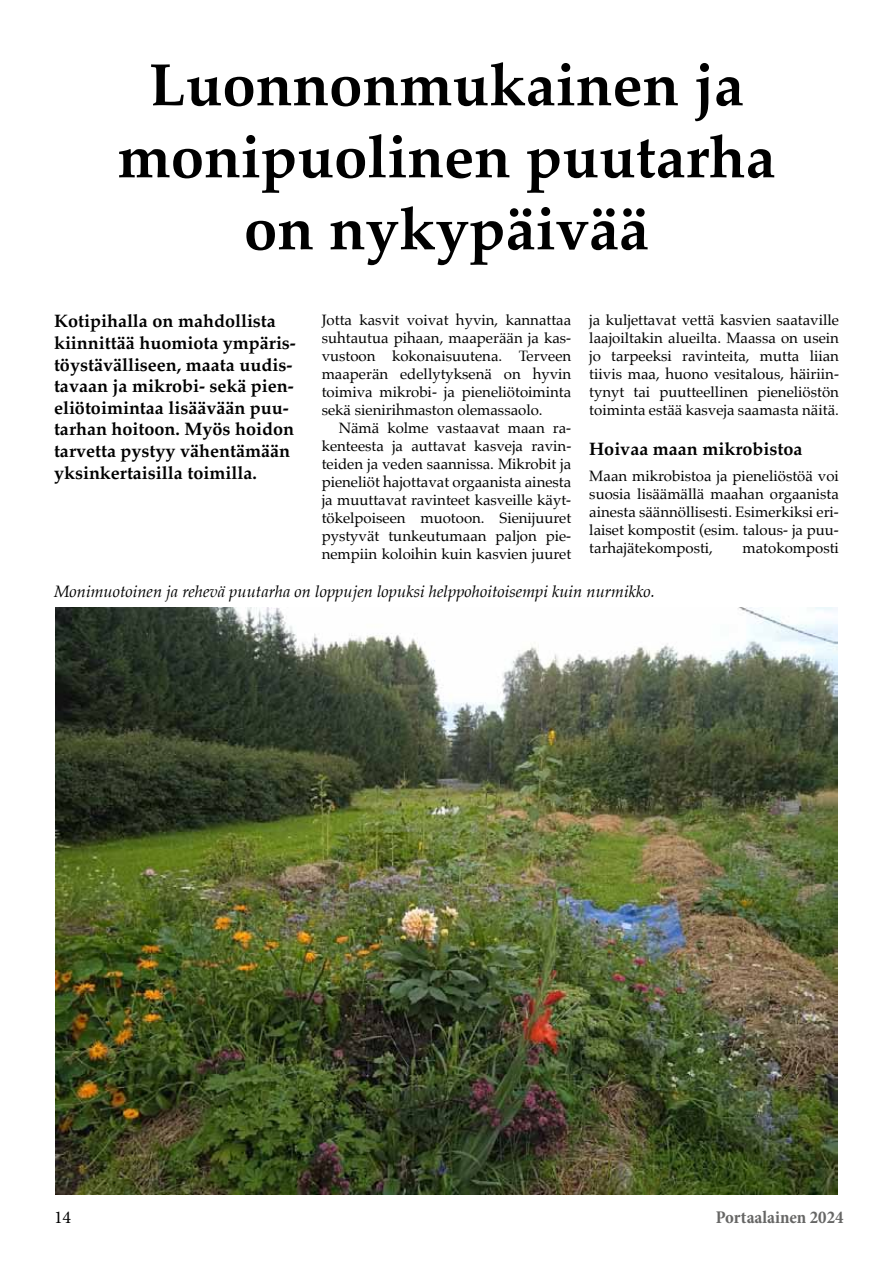
<style>
.page{position:relative;width:893px;height:1263px;background:#fff}
.page>*{position:absolute;margin:0;border:0;box-sizing:border-box;transform-origin:0 0}
.t1{font:700 60px/72px "Palatino";color:#000;text-align:center}
.t2{font:700 18px/21.6px "Palatino";color:#000}
.t3{font:700 condensed 18px "Minion Pro";color:#666665}
.t4{font:18px "Minion Pro";color:#000}
.t5{font:italic 16.5px "Palatino";color:#000}
.t6{font:15px/18px "Palatino";color:#000;text-align:justify}
</style>
<div class="page">
<img style="left:55px;top:607px;width:783px;height:588px">
<h1 class="t1" style="left:117px;top:47px;width:660px">Luonnonmukainen ja monipuolinen puutarha on nykypäivää</h1>
<p class="t2" style="left:54px;top:310px;width:243px">Kotipihalla on mahdollista kiinnittää huomiota ympäris&shy;töystävälliseen, maata uudis&shy;tavaan ja mikrobi- sekä pien&shy;eliötoimintaa lisäävään puu&shy;tarhan hoitoon. Myös hoidon tarvetta pystyy vähentämään yksinkertaisilla toimilla.</p>
<p class="t6" style="left:322px;top:311px;width:251px">Jotta kasvit voivat hyvin, kannattaa suhtautua pihaan, maaperään ja kas&shy;vustoon kokonaisuutena. Terveen maaperän edellytyksenä on hyvin toimiva mikrobi- ja pieneliötoiminta sekä sienirihmaston olemassaolo.</p>
<p class="t6" style="left:322px;top:419px;width:251px;text-indent:17px">Nämä kolme vastaavat maan ra&shy;kenteesta ja auttavat kasveja ravin&shy;teiden ja veden saannissa. Mikrobit ja pieneliöt hajottavat orgaanista ainesta ja muuttavat ravinteet kasveille käyt&shy;tökelpoiseen muotoon. Sienijuuret pystyvät tunkeutumaan paljon pie&shy;nempiin koloihin kuin kasvien juuret</p>
<p class="t6" style="left:589px;top:311px;width:251px">ja kuljettavat vettä kasvien saataville laajoiltakin alueilta. Maassa on usein jo tarpeeksi ravinteita, mutta liian tiivis maa, huono vesitalous, häiriin&shy;tynyt tai puutteellinen pieneliöstön toiminta estää kasveja saamasta näitä.</p>
<p class="t2" style="left:589px;top:437px;width:214px">Hoivaa maan mikrobistoa</p>
<p class="t6" style="left:589px;top:467px;width:251px">Maan mikrobistoa ja pieneliöstöä voi suosia lisäämällä maahan orgaanista ainesta säännöllisesti. Esimerkiksi eri&shy;laiset kompostit (esim. talous- ja puu&shy;tarhajätekomposti,</p>
<p class="t6" style="left:743px;top:539px;width:98px">matokomposti</p>
<p class="t5" style="left:54px;top:577px;width:602px">Monimuotoinen ja rehevä puutarha on loppujen lopuksi helppohoitoisempi kuin nurmikko.</p>
<p class="t4" style="left:54px;top:1205px;width:19px">14</p>
<p class="t3" style="left:716px;top:1205px;width:129px">Portaalainen 2024</p>
</div>
